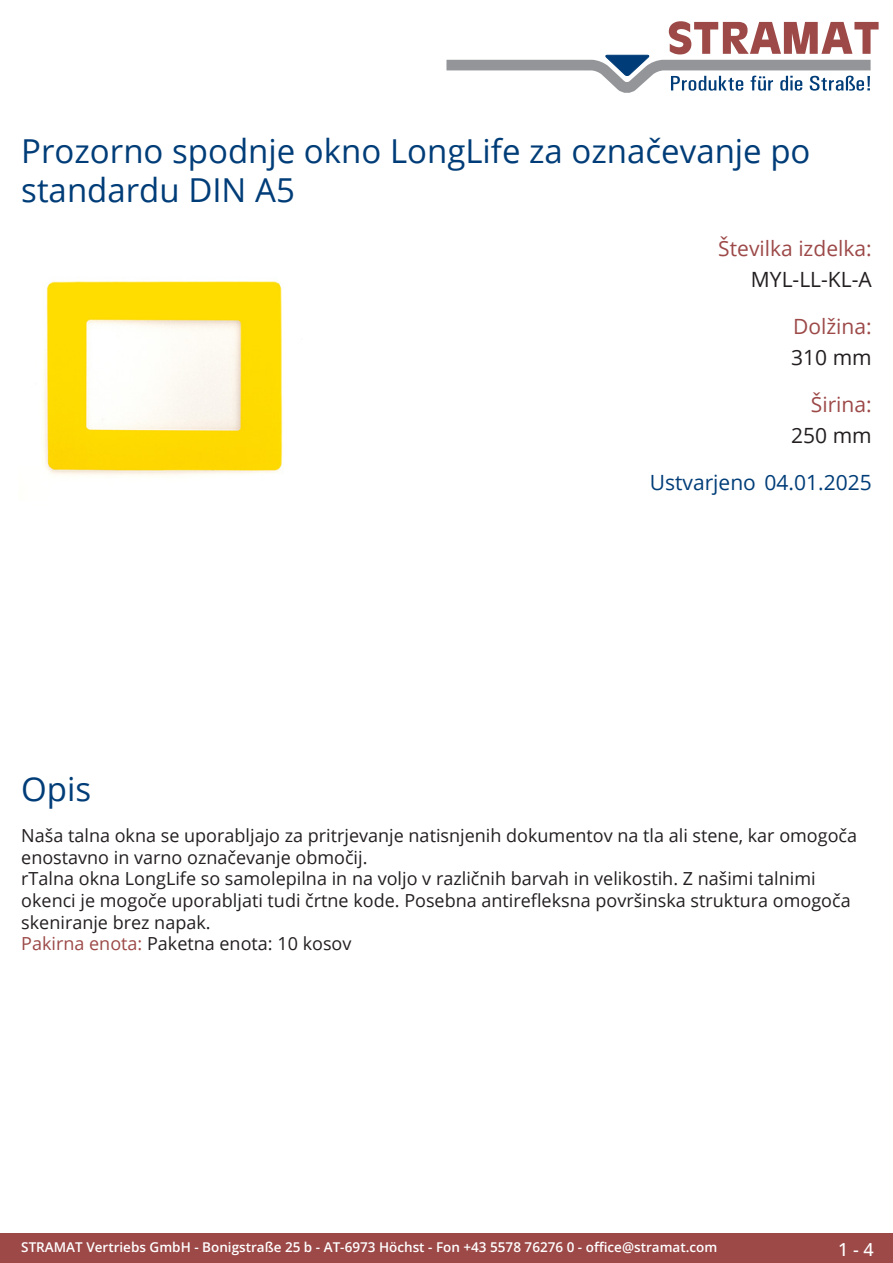
<style>
.page{position:relative;width:893px;height:1263px;background:#fff}
.page>*{position:absolute;margin:0;border:0;box-sizing:border-box;transform-origin:0 0}
.Produkttitel{font:33px/39.6px "Open Sans";color:#003d78}
.TechDaten_Überschrif{font:21px "Open Sans";color:#9c4948}
.TechDaten_Inhalt{font:21px "Open Sans";color:#231f20}
.Erstellungsdatum{font:21px "Open Sans";color:#003d78}
.Beschreibung_Text{font:18px/21.6px "Open Sans";color:#231f20}
.t1{font:500 18px "Open Sans";color:#fff}
.t2{font:600 13.5px "Open Sans";color:#fff}
.s1{color:#9c4948}
</style>
<div class="page">
<div style="left:0;top:1233px;width:893px;height:30px;background:#9c4948"></div>
<svg style="left:446px;top:21px;width:433px;height:72px"></svg>
<img style="left:43px;top:281px;width:240px;height:195px">
<p class="Produkttitel" style="left:21px;top:130px;width:791px">Prozorno spodnje okno LongLife za označevanje po standardu DIN A5</p>
<p class="TechDaten_Überschrif" style="left:718px;top:234px;width:155px">Številka izdelka:</p>
<p class="TechDaten_Inhalt" style="left:751px;top:265px;width:122px">MYL-LL-KL-A</p>
<p class="TechDaten_Überschrif" style="left:793px;top:312px;width:80px">Dolžina:</p>
<p class="TechDaten_Inhalt" style="left:791px;top:343px;width:82px">310 mm</p>
<p class="TechDaten_Überschrif" style="left:811px;top:390px;width:62px">Širina:</p>
<p class="TechDaten_Inhalt" style="left:791px;top:421px;width:82px">250 mm</p>
<p class="Erstellungsdatum" style="left:650px;top:468px;width:223px">Ustvarjeno 04.01.2025</p>
<p class="Produkttitel" style="left:21px;top:768px;width:72px">Opis</p>
<p class="Beschreibung_Text" style="left:21px;top:824px;width:837px">Naša talna okna se uporabljajo za pritrjevanje natisnjenih dokumentov na tla ali stene, kar omogoča enostavno in varno označevanje območij.<br>rTalna okna LongLife so samolepilna in na voljo v različnih barvah in velikostih. Z našimi talnimi okenci je mogoče uporabljati tudi črtne kode. Posebna antirefleksna površinska struktura omogoča skeniranje brez napak.<br><span class="s1">Pakirna enota:</span> Paketna enota: 10 kosov</p>
<p class="t2" style="left:21px;top:1238px;width:698px">STRAMAT Vertriebs GmbH - Bonigstraße 25 b - AT-6973 Höchst - Fon +43 5578 76276 0 - office@stramat.com</p>
<p class="t1" style="left:838px;top:1237px;width:37px">1 - 4</p>
</div>
